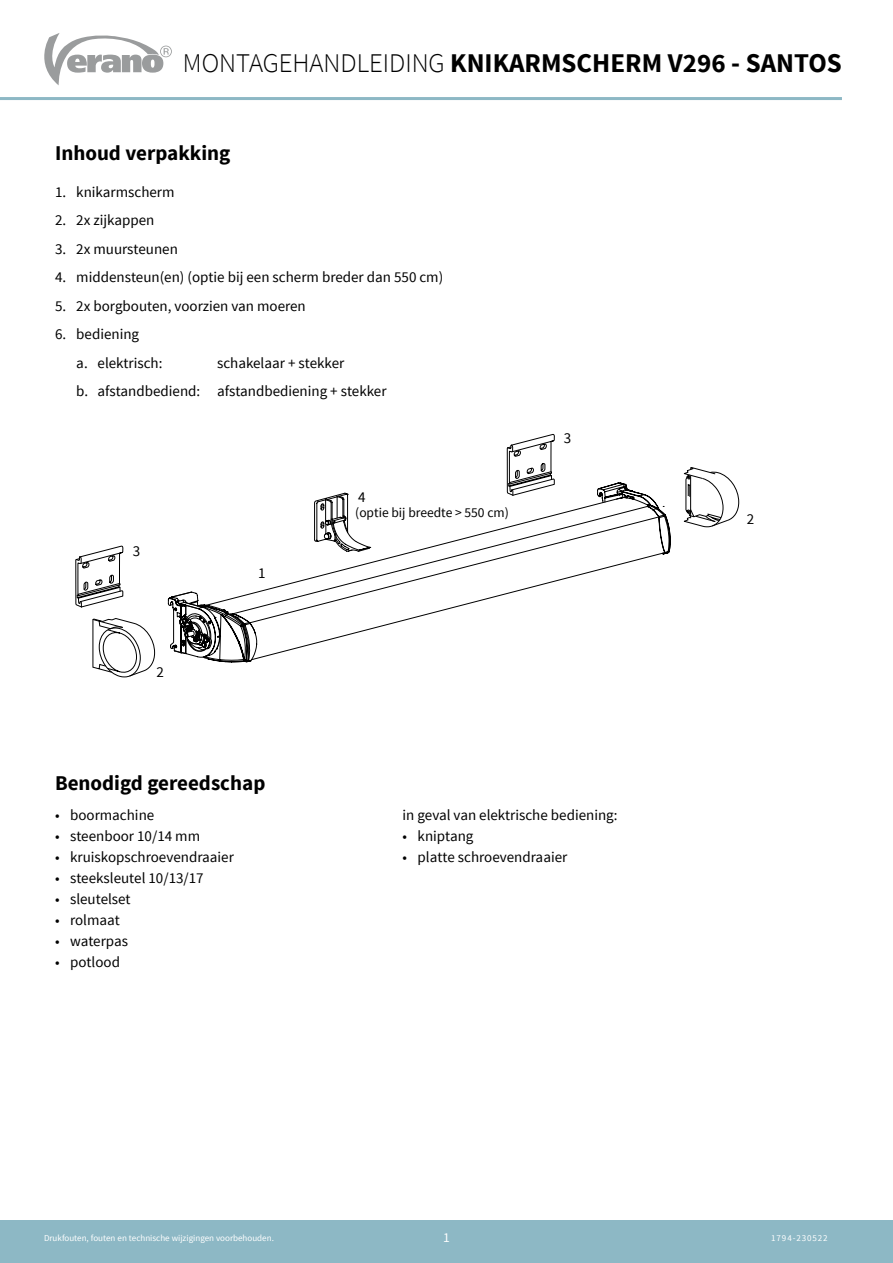
<style>
.page{position:relative;width:893px;height:1263px;background:#fff}
.page>*{position:absolute;margin:0;border:0;box-sizing:border-box;transform-origin:0 0}
.t1{font:700 27px "Source Sans Pro";color:#000}
.t2{font:700 21px "Source Sans Pro";color:#000}
.t3{font:15px/28.5px "Source Sans Pro";color:#000}
.t4{font:13.5px "Source Sans Pro";color:#000}
.t5{font:13.5px "Source Sans Pro";color:#fff}
.t6{font:9px "Source Sans Pro";color:#fff}
.t7{font:9px "Source Sans Pro";letter-spacing:.1em;color:#fff}
.s1{font-weight:300}
</style>
<div class="page">
<svg style="left:44px;top:33px;width:128px;height:52px"></svg>
<hr style="left:0;top:97px;width:842px;height:3px;background:#8db8c5">
<div style="left:0;top:1220px;width:893px;height:43px;background:#8db8c5"></div>
<svg style="left:506px;top:434px;width:49px;height:49px"></svg>
<svg style="left:248px;top:483px;width:423px;height:179px"></svg>
<svg style="left:251px;top:551px;width:417px;height:110px"></svg>
<svg style="left:168px;top:591px;width:80px;height:71px"></svg>
<svg style="left:75px;top:545px;width:81px;height:132px"></svg>
<svg style="left:683px;top:467px;width:56px;height:61px"></svg>
<h1 class="t1" style="left:183px;top:46px;width:660px"><span class="s1">MONTAGEHANDLEIDING</span> KNIKARMSCHERM V296 - SANTOS</h1>
<h2 class="t2" style="left:55px;top:139px;width:177px">Inhoud verpakking</h2>
<p class="t3" style="left:55px;top:178px;width:121px">1. knikarmscherm</p>
<p class="t3" style="left:55px;top:206px;width:101px">2. 2x zijkappen</p>
<p class="t3" style="left:55px;top:235px;width:124px">3. 2x muursteunen</p>
<p class="t3" style="left:55px;top:263px;width:390px">4. middensteun(en) (optie bij een scherm breder dan 550 cm)</p>
<p class="t3" style="left:55px;top:292px;width:252px">5. 2x borgbouten, voorzien van moeren</p>
<p class="t3" style="left:76px;top:320px;width:88px;text-indent:-21px">6. bediening<br>a. elektrisch:</p>
<p class="t3" style="left:76px;top:349px;width:312px;text-indent:141px">schakelaar + stekker<br>b. afstandbediend: afstandbediening + stekker</p>
<p class="t3" style="left:358px;top:483px;width:9px">4</p>
<p class="t3" style="left:133px;top:537px;width:9px">3</p>
<p class="t3" style="left:156px;top:658px;width:9px">2</p>
<p class="t3" style="left:258px;top:559px;width:9px">1</p>
<p class="t4" style="left:355px;top:504px;width:155px">(optie bij breedte &gt; 550 cm)</p>
<p class="t3" style="left:564px;top:424px;width:9px">3</p>
<h2 class="t2" style="left:55px;top:769px;width:212px">Benodigd gereedschap</h2>
<p class="t3" style="left:55px;top:800px;width:101px">• boormachine</p>
<p class="t3" style="left:55px;top:821px;width:147px">• steenboor 10/14 mm</p>
<p class="t3" style="left:55px;top:842px;width:180px">• kruiskopschroevendraaier</p>
<p class="t3" style="left:55px;top:863px;width:150px">• steeksleutel 10/13/17</p>
<p class="t3" style="left:55px;top:884px;width:77px">• sleutelset</p>
<p class="t3" style="left:55px;top:905px;width:66px">• rolmaat</p>
<p class="t3" style="left:55px;top:926px;width:74px">• waterpas</p>
<p class="t3" style="left:55px;top:947px;width:66px">• potlood</p>
<p class="t3" style="left:403px;top:800px;width:216px">in geval van elektrische bediening:</p>
<p class="t3" style="left:403px;top:821px;width:72px">• kniptang</p>
<p class="t3" style="left:403px;top:842px;width:166px">• platte schroevendraaier</p>
<p class="t3" style="left:747px;top:505px;width:9px">2</p>
<p class="t6" style="left:44px;top:1233px;width:231px">Drukfouten, fouten en technische wijzigingen voorbehouden.</p>
<p class="t5" style="left:443px;top:1229px;width:8px">1</p>
<p class="t7" style="left:771px;top:1233px;width:58px">1794-230522</p>
</div>
